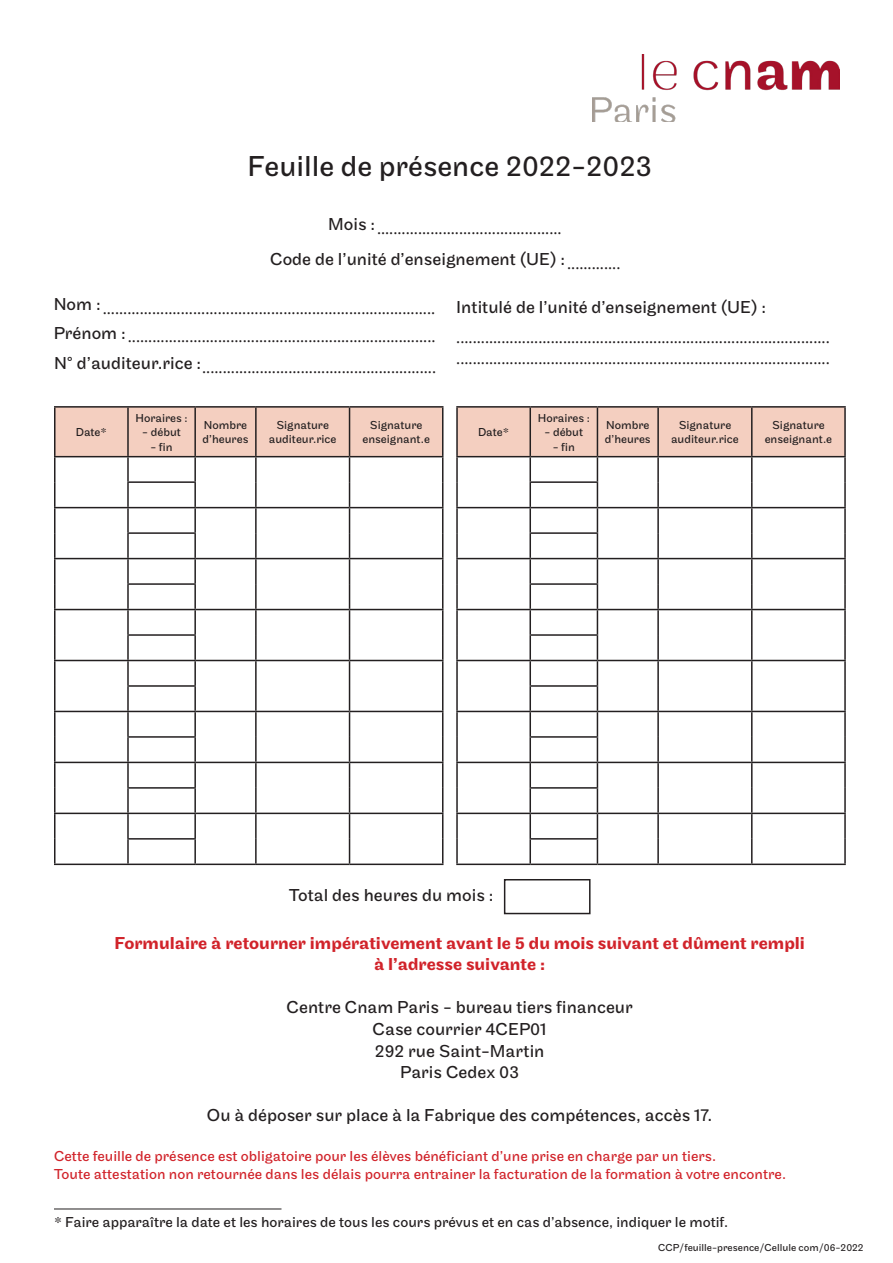
<style>
.page{position:relative;width:893px;height:1263px;background:#fff}
.page>*{position:absolute;margin:0;border:0;box-sizing:border-box;transform-origin:0 0}
.t1{font:30px "Maple";color:#231f20}
.t2{font:18px/21.6px "Minion Pro";color:#231f20}
.t3{font:18px "Maple";color:#231f20}
.t4{font:500 18px/21.6px "Maple";color:#d1232a;text-align:center}
.t5{font:15px "Maple";color:#d1232a}
.t6{font:15px "Maple";color:#231f20}
.t7{font:12px/14.4px "Maple";color:#231f20;text-align:center}
.t8{font:10.5px "Maple";color:#231f20}
</style>
<div class="page">
<img style="left:593px;top:54px;width:246px;height:67px">
<hr style="left:54px;top:406px;width:74px;height:2px;background:#231f20">
<hr style="left:54px;top:408px;width:2px;height:48px;background:#231f20">
<hr style="left:128px;top:406px;width:67px;height:2px;background:#231f20">
<hr style="left:195px;top:406px;width:61px;height:2px;background:#231f20">
<hr style="left:256px;top:406px;width:94px;height:2px;background:#231f20">
<hr style="left:350px;top:406px;width:93px;height:2px;background:#231f20">
<hr style="left:54px;top:456px;width:74px;height:1px;background:#231f20">
<hr style="left:54px;top:457px;width:2px;height:25px;background:#231f20">
<hr style="left:54px;top:482px;width:2px;height:25px;background:#231f20">
<hr style="left:54px;top:507px;width:74px;height:1px;background:#231f20">
<hr style="left:54px;top:508px;width:2px;height:25px;background:#231f20">
<hr style="left:54px;top:533px;width:2px;height:25px;background:#231f20">
<hr style="left:54px;top:558px;width:74px;height:1px;background:#231f20">
<hr style="left:54px;top:559px;width:2px;height:25px;background:#231f20">
<hr style="left:54px;top:584px;width:2px;height:25px;background:#231f20">
<hr style="left:54px;top:609px;width:74px;height:1px;background:#231f20">
<hr style="left:54px;top:610px;width:2px;height:25px;background:#231f20">
<hr style="left:54px;top:635px;width:2px;height:25px;background:#231f20">
<hr style="left:54px;top:660px;width:74px;height:1px;background:#231f20">
<hr style="left:54px;top:661px;width:2px;height:25px;background:#231f20">
<hr style="left:54px;top:686px;width:2px;height:25px;background:#231f20">
<hr style="left:54px;top:711px;width:74px;height:1px;background:#231f20">
<hr style="left:54px;top:712px;width:2px;height:25px;background:#231f20">
<hr style="left:54px;top:737px;width:2px;height:25px;background:#231f20">
<hr style="left:54px;top:762px;width:74px;height:1px;background:#231f20">
<hr style="left:54px;top:763px;width:2px;height:25px;background:#231f20">
<hr style="left:54px;top:788px;width:2px;height:25px;background:#231f20">
<hr style="left:54px;top:813px;width:74px;height:1px;background:#231f20">
<hr style="left:54px;top:814px;width:2px;height:25px;background:#231f20">
<hr style="left:54px;top:839px;width:2px;height:24px;background:#231f20">
<svg style="left:55px;top:407px;width:388px;height:456px"></svg>
<hr style="left:54px;top:863px;width:74px;height:2px;background:#231f20">
<hr style="left:128px;top:863px;width:67px;height:2px;background:#231f20">
<hr style="left:195px;top:863px;width:61px;height:2px;background:#231f20">
<hr style="left:256px;top:863px;width:94px;height:2px;background:#231f20">
<hr style="left:350px;top:863px;width:93px;height:2px;background:#231f20">
<hr style="left:456px;top:406px;width:74px;height:2px;background:#231f20">
<hr style="left:456px;top:408px;width:2px;height:48px;background:#231f20">
<hr style="left:530px;top:406px;width:67px;height:2px;background:#231f20">
<hr style="left:597px;top:406px;width:61px;height:2px;background:#231f20">
<hr style="left:658px;top:406px;width:94px;height:2px;background:#231f20">
<hr style="left:752px;top:406px;width:94px;height:2px;background:#231f20">
<hr style="left:844px;top:408px;width:2px;height:48px;background:#231f20">
<hr style="left:456px;top:456px;width:74px;height:1px;background:#231f20">
<hr style="left:456px;top:457px;width:2px;height:25px;background:#231f20">
<hr style="left:752px;top:456px;width:94px;height:1px;background:#231f20">
<hr style="left:844px;top:457px;width:2px;height:25px;background:#231f20">
<hr style="left:456px;top:482px;width:2px;height:25px;background:#231f20">
<hr style="left:844px;top:482px;width:2px;height:25px;background:#231f20">
<hr style="left:456px;top:507px;width:74px;height:1px;background:#231f20">
<hr style="left:456px;top:508px;width:2px;height:25px;background:#231f20">
<hr style="left:752px;top:507px;width:94px;height:1px;background:#231f20">
<hr style="left:844px;top:508px;width:2px;height:25px;background:#231f20">
<hr style="left:456px;top:533px;width:2px;height:25px;background:#231f20">
<hr style="left:844px;top:533px;width:2px;height:25px;background:#231f20">
<hr style="left:456px;top:558px;width:74px;height:1px;background:#231f20">
<hr style="left:456px;top:559px;width:2px;height:25px;background:#231f20">
<hr style="left:752px;top:558px;width:94px;height:1px;background:#231f20">
<hr style="left:844px;top:559px;width:2px;height:25px;background:#231f20">
<hr style="left:456px;top:584px;width:2px;height:25px;background:#231f20">
<hr style="left:844px;top:584px;width:2px;height:25px;background:#231f20">
<hr style="left:456px;top:609px;width:74px;height:1px;background:#231f20">
<hr style="left:456px;top:610px;width:2px;height:25px;background:#231f20">
<hr style="left:752px;top:609px;width:94px;height:1px;background:#231f20">
<hr style="left:844px;top:610px;width:2px;height:25px;background:#231f20">
<hr style="left:456px;top:635px;width:2px;height:25px;background:#231f20">
<hr style="left:844px;top:635px;width:2px;height:25px;background:#231f20">
<hr style="left:456px;top:660px;width:74px;height:1px;background:#231f20">
<hr style="left:456px;top:661px;width:2px;height:25px;background:#231f20">
<hr style="left:752px;top:660px;width:94px;height:1px;background:#231f20">
<hr style="left:844px;top:661px;width:2px;height:25px;background:#231f20">
<hr style="left:456px;top:686px;width:2px;height:25px;background:#231f20">
<hr style="left:844px;top:686px;width:2px;height:25px;background:#231f20">
<hr style="left:456px;top:711px;width:74px;height:1px;background:#231f20">
<hr style="left:456px;top:712px;width:2px;height:25px;background:#231f20">
<hr style="left:752px;top:711px;width:94px;height:1px;background:#231f20">
<hr style="left:844px;top:712px;width:2px;height:25px;background:#231f20">
<hr style="left:456px;top:737px;width:2px;height:25px;background:#231f20">
<hr style="left:844px;top:737px;width:2px;height:25px;background:#231f20">
<hr style="left:456px;top:762px;width:74px;height:1px;background:#231f20">
<hr style="left:456px;top:763px;width:2px;height:25px;background:#231f20">
<hr style="left:752px;top:762px;width:94px;height:1px;background:#231f20">
<hr style="left:844px;top:763px;width:2px;height:25px;background:#231f20">
<hr style="left:456px;top:788px;width:2px;height:25px;background:#231f20">
<hr style="left:844px;top:788px;width:2px;height:25px;background:#231f20">
<hr style="left:456px;top:813px;width:74px;height:1px;background:#231f20">
<hr style="left:456px;top:814px;width:2px;height:25px;background:#231f20">
<hr style="left:752px;top:813px;width:94px;height:1px;background:#231f20">
<hr style="left:844px;top:814px;width:2px;height:25px;background:#231f20">
<hr style="left:456px;top:839px;width:2px;height:24px;background:#231f20">
<svg style="left:457px;top:407px;width:388px;height:456px"></svg>
<hr style="left:844px;top:839px;width:2px;height:24px;background:#231f20">
<hr style="left:456px;top:863px;width:74px;height:2px;background:#231f20">
<hr style="left:530px;top:863px;width:67px;height:2px;background:#231f20">
<hr style="left:597px;top:863px;width:61px;height:2px;background:#231f20">
<hr style="left:658px;top:863px;width:94px;height:2px;background:#231f20">
<hr style="left:752px;top:863px;width:94px;height:2px;background:#231f20">
<div style="left:504px;top:879px;width:86px;height:35px;border:2px solid #231f20"></div>
<hr style="left:54px;top:1208px;width:227px;height:1px;background:#231f20">
<p class="t1" style="left:248px;top:149px;width:406px">Feuille de présence 2022-2023</p>
<p class="t3" style="left:328px;top:214px;width:49px">Mois :</p>
<p class="t2" style="left:377px;top:218px;width:186px">.............................................</p>
<p class="t3" style="left:270px;top:248px;width:297px">Code de l’unité d’enseignement (UE) :</p>
<p class="t2" style="left:567px;top:252px;width:55px">.............</p>
<p class="t3" style="left:456px;top:296px;width:311px">Intitulé de l’unité d’enseignement (UE) :</p>
<p class="t2" style="left:456px;top:326px;width:375px">........................................................................................... ...........................................................................................</p>
<p class="t3" style="left:54px;top:294px;width:49px">Nom :</p>
<p class="t2" style="left:103px;top:298px;width:334px">.................................................................................</p>
<p class="t3" style="left:54px;top:322px;width:74px">Prénom :</p>
<p class="t2" style="left:128px;top:326px;width:309px">...........................................................................</p>
<p class="t3" style="left:54px;top:353px;width:149px">N° d’auditeur.rice :</p>
<p class="t2" style="left:202px;top:356px;width:235px">.........................................................</p>
<p class="t7" style="left:76px;top:425px;width:33px">Date*</p>
<p class="t7" style="left:136px;top:411px;width:54px">Horaires :</p>
<p class="t7" style="left:142px;top:425px;width:40px">- début</p>
<p class="t7" style="left:150px;top:440px;width:24px">- fin</p>
<p class="t7" style="left:203px;top:418px;width:47px;text-align:left">Nombre d’heures</p>
<p class="t7" style="left:269px;top:418px;width:69px">Signature auditeur.rice</p>
<p class="t7" style="left:362px;top:418px;width:69px">Signature enseignant.e</p>
<p class="t7" style="left:478px;top:425px;width:33px">Date*</p>
<p class="t7" style="left:538px;top:411px;width:54px">Horaires :</p>
<p class="t7" style="left:545px;top:425px;width:40px">- début</p>
<p class="t7" style="left:553px;top:440px;width:24px">- fin</p>
<p class="t7" style="left:605px;top:418px;width:47px;text-align:left">Nombre d’heures</p>
<p class="t7" style="left:671px;top:418px;width:69px">Signature auditeur.rice</p>
<p class="t7" style="left:765px;top:418px;width:69px">Signature enseignant.e</p>
<p class="t3" style="left:289px;top:885px;width:206px">Total des heures du mois :</p>
<p class="t4" style="left:114px;top:932px;width:692px">Formulaire à retourner impérativement avant le 5 du mois suivant et dûment rempli à l’adresse suivante :</p>
<p class="t3" style="left:287px;top:997px;width:348px">Centre Cnam Paris - bureau tiers financeur</p>
<p class="t3" style="left:373px;top:1019px;width:176px">Case courrier 4CEP01</p>
<p class="t3" style="left:375px;top:1040px;width:171px">292 rue Saint-Martin</p>
<p class="t3" style="left:400px;top:1062px;width:120px">Paris Cedex 03</p>
<p class="t3" style="left:207px;top:1105px;width:507px">Ou à déposer sur place à la Fabrique des compétences, accès 17.</p>
<p class="t5" style="left:54px;top:1148px;width:663px">Cette feuille de présence est obligatoire pour les élèves bénéficiant d’une prise en charge par un tiers.</p>
<p class="t5" style="left:54px;top:1166px;width:733px">Toute attestation non retournée dans les délais pourra entrainer la facturation de la formation à votre encontre.</p>
<p class="t6" style="left:54px;top:1213px;width:675px">* Faire apparaître la date et les horaires de tous les cours prévus et en cas d’absence, indiquer le motif.</p>
<p class="t8" style="left:658px;top:1241px;width:207px">CCP/feuille-presence/Cellule com/06-2022</p>
</div>
